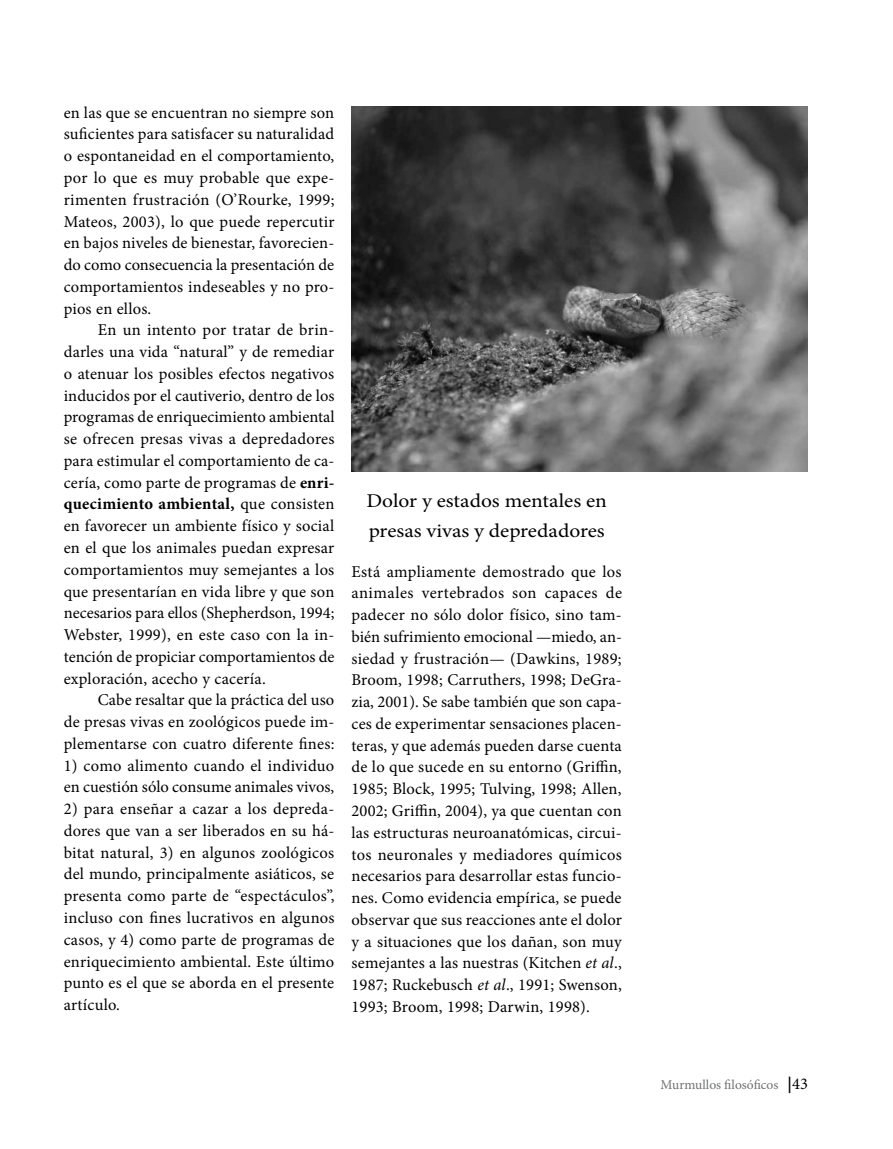
<style>
.page{position:relative;width:893px;height:1149px;background:#fff}
.page>*{position:absolute;margin:0;border:0;box-sizing:border-box;transform-origin:0 0}
.t1{font:19.5px/30px "Minion Pro";color:#000;scale:1.1 1}
.t2{font:16.5px/21.8px "Minion Pro";letter-spacing:.01em;color:#000;text-align:justify}
.t3{font:13.5px "Minion Pro";color:#707172}
.s1{font-weight:700}
.s2{font-style:italic}
.s3{font-weight:700;font-size:16.5px;color:#000}
.s4{font-size:16.5px;color:#000}
</style>
<div class="page">
<img style="left:351px;top:106px;width:457px;height:365px">
<p class="t2" style="left:64px;top:102px;width:272px">en las que se encuentran no siempre son suficientes para satisfacer su naturalidad o espontaneidad en el comportamiento, por lo que es muy probable que expe&shy;rimenten frustración (O’Rourke, 1999; Mateos, 2003), lo que puede repercutir en bajos niveles de bienestar, favorecien&shy;do como consecuencia la presentación de comportamientos indeseables y no pro&shy;pios en ellos.</p>
<p class="t2" style="left:64px;top:319px;width:272px;text-indent:34px">En un intento por tratar de brin&shy;darles una vida “natural” y de remediar o atenuar los posibles efectos negativos inducidos por el cautiverio, dentro de los programas de enriquecimiento ambiental se ofrecen presas vivas a depredadores para estimular el comportamiento de ca&shy;cería, como parte de programas de <span class="s1">enri&shy;quecimiento ambiental,</span> que consisten en favorecer un ambiente físico y social en el que los animales puedan expresar comportamientos muy semejantes a los que presentarían en vida libre y que son necesarios para ellos (Shepherdson, 1994; Webster, 1999), en este caso con la in&shy;tención de propiciar comportamientos de exploración, acecho y cacería.</p>
<p class="t2" style="left:64px;top:689px;width:272px;text-indent:34px">Cabe resaltar que la práctica del uso de presas vivas en zoológicos puede im&shy;plementarse con cuatro diferente fines:</p>
<p class="t2" style="left:64px;top:754px;width:272px">1) como alimento cuando el individuo en cuestión sólo consume animales vivos,</p>
<p class="t2" style="left:64px;top:797px;width:272px">2) para enseñar a cazar a los depreda&shy;dores que van a ser liberados en su há&shy;bitat natural, 3) en algunos zoológicos del mundo, principalmente asiáticos, se presenta como parte de “espectáculos”, incluso con fines lucrativos en algunos casos, y 4) como parte de programas de enriquecimiento ambiental. Este último punto es el que se aborda en el presente artículo.</p>
<p class="t1" style="left:366px;top:485px;width:220px">Dolor y estados mentales en presas vivas y depredadores</p>
<p class="t2" style="left:351px;top:560px;width:272px">Está ampliamente demostrado que los animales vertebrados son capaces de padecer no sólo dolor físico, sino tam&shy;bién sufrimiento emocional —miedo, an&shy;siedad y frustración— (Dawkins, 1989; Broom, 1998; Carruthers, 1998; DeGra&shy;zia, 2001). Se sabe también que son capa&shy;ces de experimentar sensaciones placen&shy;teras, y que además pueden darse cuenta de lo que sucede en su entorno (Griffin, 1985; Block, 1995; Tulving, 1998; Allen, 2002; Griffin, 2004), ya que cuentan con las estructuras neuroanatómicas, circui&shy;tos neuronales y mediadores químicos necesarios para desarrollar estas funcio&shy;nes. Como evidencia empírica, se puede observar que sus reacciones ante el dolor y a situaciones que los dañan, son muy semejantes a las nuestras (Kitchen <span class="s2">et al</span>., 1987; Ruckebusch <span class="s2">et al</span>., 1991; Swenson, 1993; Broom, 1998; Darwin, 1998).</p>
<p class="t3" style="left:661px;top:1074px;width:149px">Murmullos filosóficos <span class="s3">|</span><span class="s4">43</span></p>
</div>
